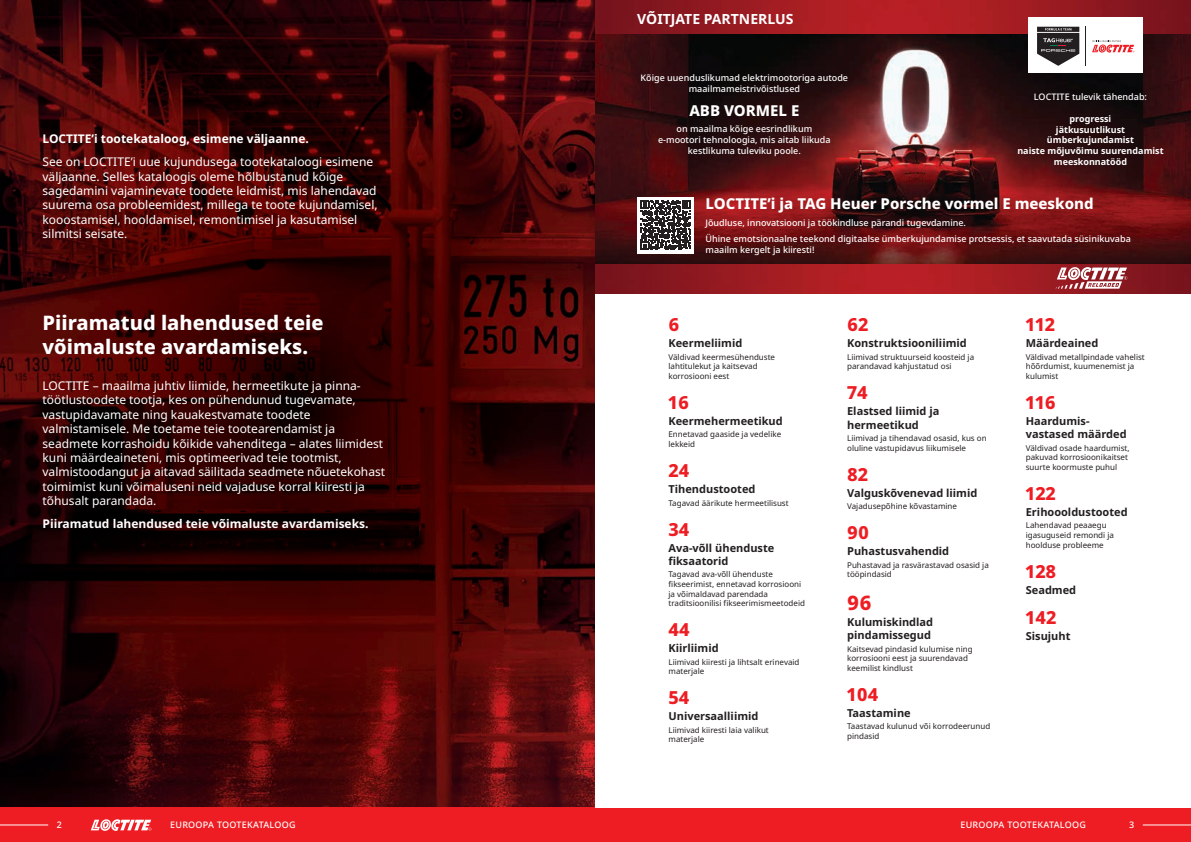
<style>
.page{position:relative;width:1191px;height:842px;background:#fff}
.page>*{position:absolute;margin:0;border:0;box-sizing:border-box;transform-origin:0 0}
.t1{font:800 20px/24px "Noto Sans";color:#fff}
.t2{font:800 20px "Noto Sans";color:#ee1d23}
.t3{font:800 18px "Noto Sans";color:#ee1d23}
.t4{font:800 15px "Noto Sans";color:#fff}
.t5{font:700 14px "Noto Sans";color:#fff}
.t6{font:12px/14.4px "Noto Sans";color:#fff}
.t7{font:700 12px "Noto Sans";color:#fff}
.t8{font:700 11px/13.2px "Noto Sans";color:#231f20}
.t9{font:500 9px/10.8px "Noto Sans";color:#fff;text-align:center}
.t10{font:700 9px/10.8px "Noto Sans";color:#fff;text-align:center}
.t11{font:500 9px "Noto Sans";letter-spacing:.03em;color:#fff}
.t12{font:8px/9.6px "Noto Sans";color:#231f20}
</style>
<div class="page">
<img style="left:0;top:0;width:595px;height:808px">
<div style="left:0;top:808px;width:1191px;height:34px;background:#ee1d23"></div>
<hr style="left:0;top:825px;width:48px;height:1px;background:#fff">
<hr style="left:1142px;top:825px;width:49px;height:1px;background:#fff">
<svg style="left:91px;top:819px;width:60px;height:12px"></svg>
<img style="left:595px;top:0;width:596px;height:228px">
<img style="left:595px;top:228px;width:596px;height:65px">
<div style="left:1028px;top:17px;width:114px;height:56px;background:#fff"></div>
<div style="left:1037px;top:27px;width:42px;height:5px;background:#231f20"></div>
<hr style="left:1085px;top:27px;width:1px;height:39px;background:#231f20">
<svg style="left:1037px;top:28px;width:42px;height:38px"></svg>
<svg style="left:1092px;top:40px;width:42px;height:13px"></svg>
<svg style="left:1055px;top:267px;width:72px;height:22px"></svg>
<div style="left:637px;top:197px;width:57px;height:56px;background:#fff"></div>
<svg style="left:640px;top:200px;width:1px;height:50px"></svg>
<svg style="left:641px;top:200px;width:49px;height:50px"></svg>
<h3 class="t7" style="left:43px;top:130px;width:268px">LOCTITE’i tootekataloog, esimene väljaanne.</h3>
<p class="t6" style="left:43px;top:155px;width:337px">See on LOCTITE’i uue kujundusega tootekataloogi esimene väljaanne. Selles kataloogis oleme hõlbustanud kõige sagedamini vajaminevate toodete leidmist, mis lahendavad suurema osa probleemidest, millega te toote kujundamisel, kooostamisel, hooldamisel, remontimisel ja kasutamisel silmitsi seisate.</p>
<h1 class="t1" style="left:43px;top:311px;width:283px">Piiramatud lahendused teie võimaluste avardamiseks.</h1>
<p class="t6" style="left:43px;top:379px;width:344px">LOCTITE – maailma juhtiv liimide, hermeetikute ja pinna&shy;töötlustoodete tootja, kes on pühendunud tugevamate, vastupidavamate ning kauakestvamate toodete valmistamisele. Me toetame teie tootearendamist ja seadmete korrashoidu kõikide vahenditega – alates liimidest kuni määrdeaineteni, mis optimeerivad teie tootmist, valmistoodangut ja aitavad säilitada seadmete nõuetekohast toimimist kuni võimaluseni neid vajaduse korral kiiresti ja tõhusalt parandada.</p>
<h3 class="t7" style="left:43px;top:515px;width:327px">Piiramatud lahendused teie võimaluste avardamiseks.</h3>
<h3 class="t5" style="left:637px;top:9px;width:158px">VÕITJATE PARTNERLUS</h3>
<p class="t9" style="left:640px;top:73px;width:209px">Kõige uuenduslikumad elektrimootoriga autode maailmameistrivõistlused</p>
<h3 class="t4" style="left:689px;top:99px;width:112px">ABB VORMEL E</h3>
<p class="t9" style="left:658px;top:124px;width:174px">on maailma kõige eesrindlikum e-mootori tehnoloogia, mis aitab liikuda kestlikuma tuleviku poole.</p>
<p class="t9" style="left:1034px;top:92px;width:115px">LOCTITE tulevik tähendab:</p>
<p class="t10" style="left:1017px;top:113px;width:148px">progressi<br>jätkusuutlikust ümberkujundamist<br>naiste mõjuvõimu suurendamist meeskonnatööd</p>
<h3 class="t4" style="left:705px;top:193px;width:390px">LOCTITE’i ja TAG Heuer Porsche vormel E meeskond</h3>
<p class="t9" style="left:705px;top:214px;width:427px;line-height:16.5px;text-align:left">Jõudluse, innovatsiooni ja töökindluse pärandi tugevdamine.<br>Ühine emotsionaalne teekond digitaalse ümberkujundamise protsessis, et saavutada süsinikuvaba</p>
<p class="t9" style="left:705px;top:244px;width:110px">maailm kergelt ja kiiresti!</p>
<h2 class="t3" style="left:668px;top:311px;width:12px">6</h2>
<h3 class="t8" style="left:668px;top:337px;width:75px">Keermeliimid</h3>
<p class="t12" style="left:668px;top:352px;width:108px">Väldivad keermesühenduste lahtitulekut ja kaitsevad korrosiooni eest</p>
<h2 class="t3" style="left:668px;top:389px;width:22px">16</h2>
<h3 class="t8" style="left:668px;top:415px;width:116px">Keermehermeetikud</h3>
<p class="t12" style="left:668px;top:430px;width:114px">Ennetavad gaaside ja vedelike lekkeid</p>
<h2 class="t3" style="left:668px;top:457px;width:22px">24</h2>
<h3 class="t8" style="left:668px;top:483px;width:88px">Tihendustooted</h3>
<p class="t12" style="left:668px;top:498px;width:122px">Tagavad äärikute hermeetilisust</p>
<h2 class="t3" style="left:668px;top:516px;width:23px">34</h2>
<h3 class="t8" style="left:668px;top:541px;width:107px">Ava-võll ühenduste fiksaatorid</h3>
<p class="t12" style="left:668px;top:570px;width:138px">Tagavad ava-võll ühenduste fikseerimist, ennetavad korrosiooni ja võimaldavad parendada traditsioonilisi fikseerimismeetodeid</p>
<h2 class="t3" style="left:668px;top:616px;width:23px">44</h2>
<h3 class="t8" style="left:668px;top:642px;width:52px">Kiirliimid</h3>
<p class="t12" style="left:668px;top:657px;width:132px">Liimivad kiiresti ja lihtsalt erinevaid materjale</p>
<h2 class="t3" style="left:668px;top:685px;width:23px">54</h2>
<h3 class="t8" style="left:668px;top:710px;width:91px">Universaalliimid</h3>
<p class="t12" style="left:668px;top:725px;width:102px">Liimivad kiiresti laia valikut materjale</p>
<h2 class="t3" style="left:847px;top:311px;width:23px">62</h2>
<h3 class="t8" style="left:847px;top:337px;width:121px">Konstruktsiooniliimid</h3>
<p class="t12" style="left:847px;top:352px;width:128px">Liimivad struktuurseid koosteid ja parandavad kahjustatud osi</p>
<h2 class="t3" style="left:847px;top:380px;width:22px">74</h2>
<h3 class="t8" style="left:847px;top:405px;width:94px">Elastsed liimid ja hermeetikud</h3>
<p class="t12" style="left:847px;top:433px;width:141px">Liimivad ja tihendavad osasid, kus on oluline vastupidavus liikumisele</p>
<h2 class="t3" style="left:847px;top:461px;width:23px">82</h2>
<h3 class="t8" style="left:847px;top:486px;width:132px">Valguskõvenevad liimid</h3>
<p class="t12" style="left:847px;top:502px;width:111px">Vajadusepõhine kõvastamine</p>
<h2 class="t3" style="left:847px;top:519px;width:23px">90</h2>
<h3 class="t8" style="left:847px;top:545px;width:104px">Puhastusvahendid</h3>
<p class="t12" style="left:847px;top:560px;width:143px">Puhastavad ja rasvärastavad osasid ja tööpindasid</p>
<h1 class="t2" style="left:847px;top:588px;width:26px">96</h1>
<h3 class="t8" style="left:847px;top:615px;width:88px">Kulumiskindlad pindamissegud</h3>
<p class="t12" style="left:847px;top:644px;width:127px">Kaitsevad pindasid kulumise ning korrosiooni eest ja suurendavad keemilist kindlust</p>
<h2 class="t3" style="left:847px;top:681px;width:33px">104</h2>
<h3 class="t8" style="left:847px;top:706px;width:65px">Taastamine</h3>
<p class="t12" style="left:847px;top:722px;width:145px">Taastavad kulunud või korrodeerunud pindasid</p>
<h2 class="t3" style="left:1025px;top:311px;width:31px">112</h2>
<h3 class="t8" style="left:1025px;top:337px;width:74px">Määrdeained</h3>
<p class="t12" style="left:1025px;top:352px;width:120px">Väldivad metallpindade vahelist hõõrdumist, kuumenemist ja kulumist</p>
<h2 class="t3" style="left:1025px;top:389px;width:31px">116</h2>
<h3 class="t8" style="left:1025px;top:415px;width:102px">Haardumis&shy;vastased määrded</h3>
<p class="t12" style="left:1025px;top:443px;width:105px">Väldivad osade haardumist, pakuvad korrosioonikaitset suurte koormuste puhul</p>
<h2 class="t3" style="left:1025px;top:480px;width:32px">122</h2>
<h3 class="t8" style="left:1025px;top:505px;width:103px">Erihoooldustooted</h3>
<p class="t12" style="left:1025px;top:521px;width:90px">Lahendavad peaaegu igasuguseid remondi ja hoolduse probleeme</p>
<h2 class="t3" style="left:1025px;top:558px;width:32px">128</h2>
<h3 class="t8" style="left:1025px;top:583px;width:52px">Seadmed</h3>
<h2 class="t3" style="left:1025px;top:604px;width:32px">142</h2>
<h3 class="t8" style="left:1025px;top:629px;width:46px">Sisujuht</h3>
<p class="t9" style="left:57px;top:820px;width:7px">2</p>
<p class="t9" style="left:1129px;top:820px;width:7px">3</p>
<p class="t11" style="left:170px;top:819px;width:127px">EUROOPA TOOTEKATALOOG</p>
<p class="t11" style="left:960px;top:819px;width:127px">EUROOPA TOOTEKATALOOG</p>
</div>
